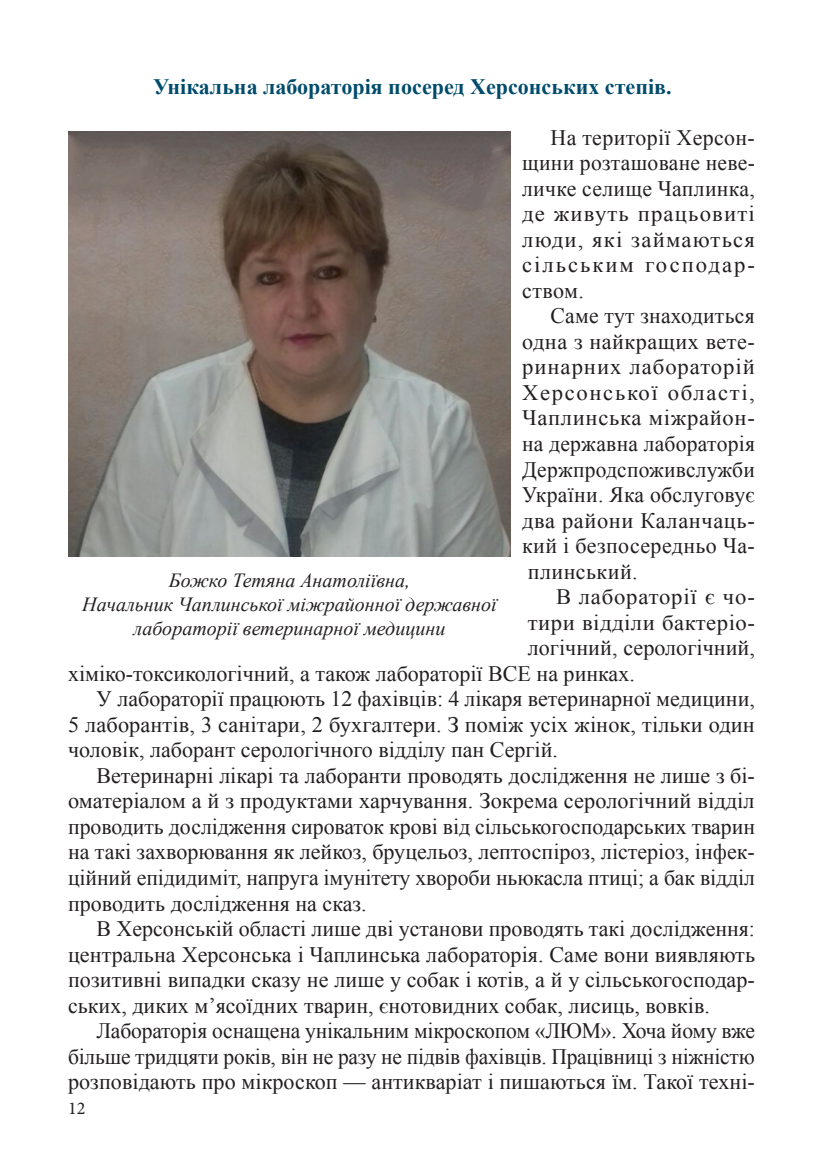
<style>
.page{position:relative;width:823px;height:1163px;background:#fff}
.page>*{position:absolute;margin:0;border:0;box-sizing:border-box;transform-origin:0 0}
.Текст{font:22px/25.6px "Times New Roman";color:#231f20;text-align:justify}
.Заголовок{font:700 22px "Times New Roman";color:#004b6c}
.Текст-2{font:22px "Times New Roman";letter-spacing:.02em;color:#231f20}
.Текст-3{font:22px "Times New Roman";letter-spacing:.035em;color:#231f20}
.Фото_подпись{font:italic 20px/24px "Times New Roman";color:#231f20;text-align:center}
.t1{font:18px "Minion Pro";color:#231f20}
</style>
<div class="page">
<img style="left:68px;top:131px;width:442px;height:426px">
<p class="Заголовок" style="left:153px;top:71px;width:519px">Унікальна лабораторія посеред Херсонських степів.</p>
<p class="Текст" style="left:522px;top:124px;width:234px;text-indent:28px">На території Херсон&shy;щини розташоване неве&shy;личке селище Чаплинка, де живуть працьовиті люди, які займаються сільським господар&shy;ством.</p>
<p class="Текст" style="left:522px;top:303px;width:234px;text-indent:28px">Саме тут знаходиться одна з найкращих вете&shy;ринарних лабораторій Херсонської області, Чаплинська міжрайон&shy;на державна лабораторія Держпродспоживслужби України. Яка обслуговує два райони Каланчаць&shy;кий і безпосередньо Ча&shy;плинський.</p>
<p class="Текст-3" style="left:556px;top:582px;width:200px">В лабораторії є чо-</p>
<p class="Текст-2" style="left:527px;top:607px;width:228px">тири відділи бактеріо-</p>
<p class="Текст" style="left:527px;top:634px;width:228px">логічний, серологічний,</p>
<p class="Текст" style="left:68px;top:660px;width:568px">хіміко-токсикологічний, а також лабораторії ВСЕ на ринках.</p>
<p class="Текст" style="left:68px;top:685px;width:687px;text-indent:28px">У лабораторії працюють 12 фахівців: 4 лікаря ветеринарної медицини, 5 лаборантів, 3 санітари, 2 бухгалтери. З поміж усіх жінок, тільки один чоловік, лаборант серологічного відділу пан Сергій.</p>
<p class="Текст" style="left:68px;top:762px;width:688px;text-indent:28px">Ветеринарні лікарі та лаборанти проводять дослідження не лише з бі&shy;оматеріалом а й з продуктами харчування. Зокрема серологічний відділ проводить дослідження сироваток крові від сільськогосподарських тварин на такі захворювання як лейкоз, бруцельоз, лептоспіроз, лістеріоз, інфек&shy;ційний епідидиміт, напруга імунітету хвороби ньюкасла птиці; а бак відділ проводить дослідження на сказ.</p>
<p class="Текст" style="left:68px;top:915px;width:688px;text-indent:28px">В Херсонській області лише дві установи проводять такі дослідження: центральна Херсонська і Чаплинська лабораторія. Саме вони виявляють позитивні випадки сказу не лише у собак і котів, а й у сільськогосподар&shy;ських, диких м’ясоїдних тварин, єнотовидних собак, лисиць, вовків.</p>
<p class="Текст" style="left:68px;top:1017px;width:688px;text-indent:28px">Лабораторія оснащена унікальним мікроскопом «ЛЮМ». Хоча йому вже більше тридцяти років, він не разу не підвів фахівців. Працівниці з ніжністю розповідають про мікроскоп — антикваріат і пишаються їм. Такої техні-</p>
<p class="Фото_подпись" style="left:169px;top:567px;width:242px">Божко Тетяна Анатоліївна,</p>
<p class="Фото_подпись" style="left:82px;top:591px;width:415px">Начальник Чаплинської міжрайонної державної лабораторії ветеринарної медицини</p>
<p class="t1" style="left:68px;top:1096px;width:19px">12</p>
</div>
